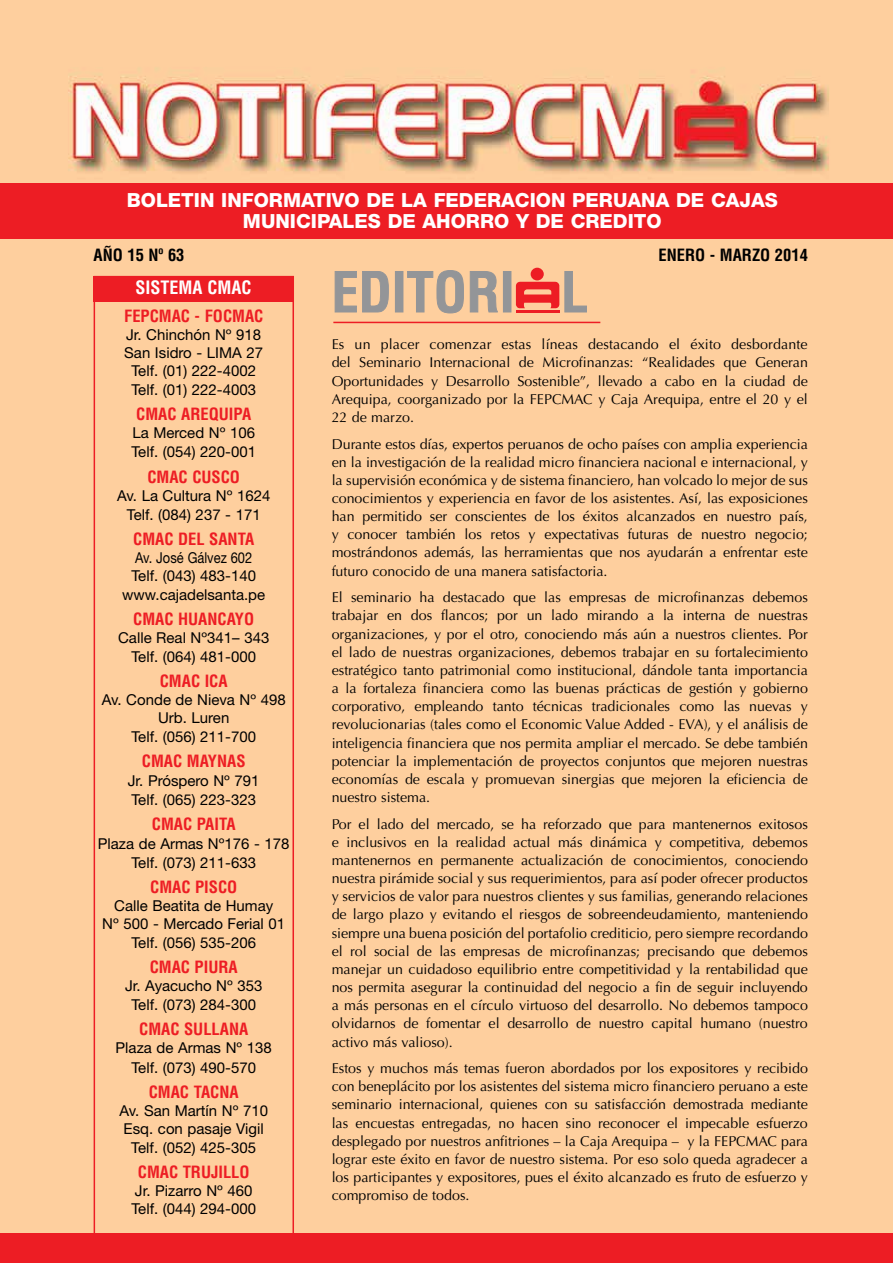
<style>
.page{position:relative;width:893px;height:1263px;background:#fff}
.page>*{position:absolute;margin:0;border:0;box-sizing:border-box;transform-origin:0 0}
.t1{font:700 condensed 54px "Helvetica LT Std";color:#939598}
.t2{font:800 19.5px/21px "Helvetica Neue";color:#fff;text-align:center}
.t3{font:700 condensed 18px "Helvetica LT Std";color:#fff}
.t4{font:700 condensed 16.5px "Helvetica LT Std";color:#ed1d24}
.t5{font:700 condensed 16.5px "Helvetica LT Std";color:#000}
.t6{font:15px/19px "Helvetica Neue LT Std";color:#000;text-align:center}
.t7{font:15px/18.6px "Helvetica Neue LT Std";color:#000;text-align:center;scale:.86 1}
.t8{font:14.25px/18.1px "Optima LT Std";color:#000;text-align:justify}
</style>
<div class="page">
<div style="left:0;top:0;width:893px;height:1233px;background:#fecf9e"></div>
<div style="left:0;top:1233px;width:893px;height:30px;background:#ed1d24"></div>
<div style="left:0;top:183px;width:893px;height:55px;background:#ed1d24"></div>
<hr style="left:333px;top:322px;width:267px;height:1px;background:#ed1d24">
<div style="left:94px;top:276px;width:199px;height:26px;background:#ed1d24"></div>
<div style="left:94px;top:276px;width:200px;height:965px;border:2px solid #ed1d24"></div>
<div style="left:531px;top:268px;width:13px;height:12px;background:#ed1d24;border-radius:50%"></div>
<svg style="left:334px;top:271px;width:55px;height:42px"></svg>
<div style="left:395px;top:271px;width:8px;height:41px;border:1px solid #939598"></div>
<svg style="left:407px;top:270px;width:91px;height:44px"></svg>
<div style="left:503px;top:271px;width:8px;height:41px;border:1px solid #939598"></div>
<svg style="left:516px;top:271px;width:71px;height:42px"></svg>
<h2 class="t2" style="left:127px;top:190px;width:653px">BOLETIN INFORMATIVO DE LA FEDERACION PERUANA DE CAJAS<br>MUNICIPALES DE AHORRO Y DE CREDITO</h2>
<p class="t5" style="left:94px;top:245px;width:92px">AÑO 15 Nº 63</p>
<p class="t5" style="left:659px;top:245px;width:151px">ENERO - MARZO 2014</p>
<p class="t3" style="left:135px;top:276px;width:118px">SISTEMA CMAC</p>
<p class="t4" style="left:124px;top:306px;width:141px">FEPCMAC - FOCMAC</p>
<p class="t6" style="left:124px;top:326px;width:140px;line-height:18.3px">Jr. Chinchón Nº 918<br>San Isidro - LIMA 27<br>Telf. (01) 222-4002<br>Telf. (01) 222-4003</p>
<p class="t4" style="left:136px;top:404px;width:116px">CMAC AREQUIPA</p>
<p class="t6" style="left:131px;top:423px;width:126px;text-align:left">La Merced Nº 106<br>Telf. (054) 220-001</p>
<p class="t4" style="left:147px;top:466px;width:94px">CMAC CUSCO</p>
<p class="t6" style="left:117px;top:485px;width:155px">Av. La Cultura Nº 1624<br>Telf. (084) 237 - 171</p>
<p class="t4" style="left:133px;top:528px;width:122px">CMAC DEL SANTA</p>
<p class="t7" style="left:122px;top:548px;width:168px">Av. José Gálvez 602<br>Telf. (043) 483-140 www.cajadelsanta.pe</p>
<p class="t4" style="left:133px;top:608px;width:123px">CMAC HUANCAYO</p>
<p class="t6" style="left:118px;top:628px;width:153px">Calle Real Nº341– 343<br>Telf. (064) 481-000</p>
<p class="t4" style="left:160px;top:670px;width:69px">CMAC ICA</p>
<p class="t6" style="left:102px;top:690px;width:186px;line-height:18.6px">Av. Conde de Nieva Nº 498<br>Urb. Luren<br>Telf. (056) 211-700</p>
<p class="t4" style="left:142px;top:750px;width:105px">CMAC MAYNAS</p>
<p class="t6" style="left:128px;top:771px;width:133px;text-align:left">Jr. Próspero Nº 791<br>Telf. (065) 223-323</p>
<p class="t4" style="left:152px;top:814px;width:85px">CMAC PAITA</p>
<p class="t6" style="left:98px;top:834px;width:193px">Plaza de Armas Nº176 - 178<br>Telf. (073) 211-633</p>
<p class="t4" style="left:150px;top:877px;width:89px">CMAC PISCO</p>
<p class="t6" style="left:102px;top:896px;width:184px;line-height:18.5px">Calle Beatita de Humay<br>Nº 500 - Mercado Ferial 01<br>Telf. (056) 535-206</p>
<p class="t4" style="left:150px;top:957px;width:89px">CMAC PIURA</p>
<p class="t6" style="left:125px;top:976px;width:139px">Jr. Ayacucho Nº 353<br>Telf. (073) 284-300</p>
<p class="t4" style="left:139px;top:1019px;width:111px">CMAC SULLANA</p>
<p class="t6" style="left:116px;top:1038px;width:158px">Plaza de Armas Nº 138<br>Telf. (073) 490-570</p>
<p class="t4" style="left:149px;top:1081px;width:91px">CMAC TACNA</p>
<p class="t6" style="left:119px;top:1101px;width:150px;line-height:18.6px">Av. San Martín Nº 710<br>Esq. con pasaje Vigil<br>Telf. (052) 425-305</p>
<p class="t4" style="left:138px;top:1161px;width:113px">CMAC TRUJILLO</p>
<p class="t6" style="left:131px;top:1181px;width:126px;line-height:18px;text-align:left">Jr. Pizarro Nº 460<br>Telf. (044) 294-000</p>
<h1 class="t1" style="left:332px;top:258px;width:258px">EDITORI L</h1>
<p class="t8" style="left:332px;top:335px;width:478px">Es un placer comenzar estas líneas destacando el éxito desbordante del Seminario Internacional de Microfinanzas: “Realidades que Generan Oportunidades y Desarrollo Sostenible”, llevado a cabo en la ciudad de Arequipa, coorganizado por la FEPCMAC y Caja Arequipa, entre el 20 y el 22 de marzo.</p>
<p class="t8" style="left:332px;top:435px;width:478px">Durante estos días, expertos peruanos de ocho países con amplia experiencia en la investigación de la realidad micro financiera nacional e internacional, y la supervisión económica y de sistema financiero, han volcado lo mejor de sus conocimientos y experiencia en favor de los asistentes. Así, las exposiciones han permitido ser conscientes de los éxitos alcanzados en nuestro país, y conocer también los retos y expectativas futuras de nuestro negocio; mostrándonos además, las herramientas que nos ayudarán a enfrentar este futuro conocido de una manera satisfactoria.</p>
<p class="t8" style="left:332px;top:588px;width:478px">El seminario ha destacado que las empresas de microfinanzas debemos trabajar en dos flancos; por un lado mirando a la interna de nuestras organizaciones, y por el otro, conociendo más aún a nuestros clientes. Por el lado de nuestras organizaciones, debemos trabajar en su fortalecimiento estratégico tanto patrimonial como institucional, dándole tanta importancia a la fortaleza financiera como las buenas prácticas de gestión y gobierno corporativo, empleando tanto técnicas tradicionales como las nuevas y revolucionarias (tales como el Economic Value Added - EVA), y el análisis de inteligencia financiera que nos permita ampliar el mercado. Se debe también potenciar la implementación de proyectos conjuntos que mejoren nuestras economías de escala y promuevan sinergias que mejoren la eficiencia de nuestro sistema.</p>
<p class="t8" style="left:332px;top:815px;width:478px">Por el lado del mercado, se ha reforzado que para mantenernos exitosos e inclusivos en la realidad actual más dinámica y competitiva, debemos mantenernos en permanente actualización de conocimientos, conociendo nuestra pirámide social y sus requerimientos, para así poder ofrecer productos y servicios de valor para nuestros clientes y sus familias, generando relaciones de largo plazo y evitando el riesgos de sobreendeudamiento, manteniendo siempre una buena posición del portafolio crediticio, pero siempre recordando el rol social de las empresas de microfinanzas; precisando que debemos manejar un cuidadoso equilibrio entre competitividad y la rentabilidad que nos permita asegurar la continuidad del negocio a fin de seguir incluyendo a más personas en el círculo virtuoso del desarrollo. No debemos tampoco olvidarnos de fomentar el desarrollo de nuestro capital humano (nuestro activo más valioso).</p>
<p class="t8" style="left:332px;top:1059px;width:478px">Estos y muchos más temas fueron abordados por los expositores y recibido con beneplácito por los asistentes del sistema micro financiero peruano a este seminario internacional, quienes con su satisfacción demostrada mediante las encuestas entregadas, no hacen sino reconocer el impecable esfuerzo desplegado por nuestros anfitriones – la Caja Arequipa – y la FEPCMAC para lograr este éxito en favor de nuestro sistema. Por eso solo queda agradecer a los participantes y expositores, pues el éxito alcanzado es fruto de esfuerzo y compromiso de todos.</p>
</div>
